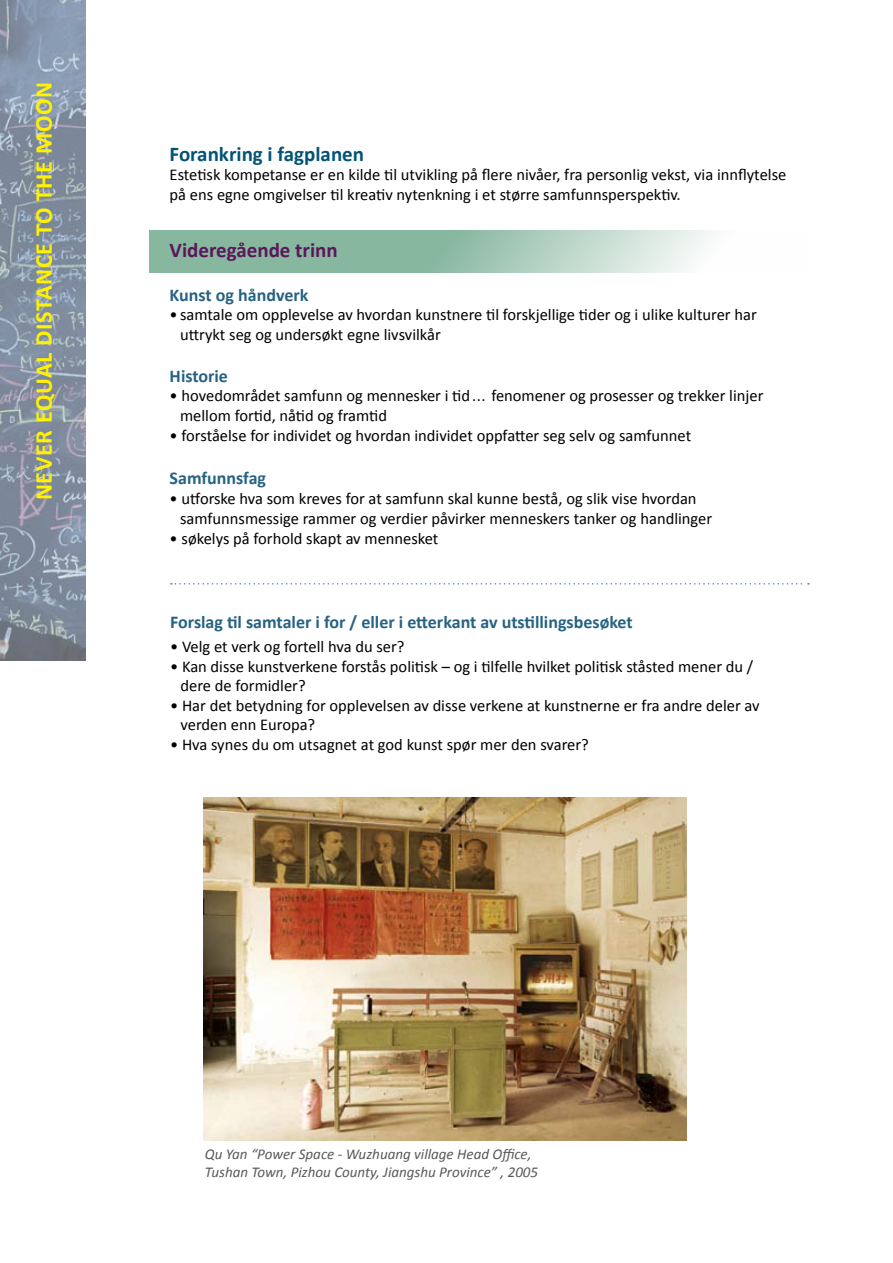
<style>
.page{position:relative;width:893px;height:1263px;background:#fff}
.page>*{position:absolute;margin:0;border:0;box-sizing:border-box;transform-origin:0 0}
.t1{font:700 24.3px "Calibri";letter-spacing:.025em;color:#fff200}
.t2{font:700 21px "Calibri";color:#005475}
.t3{font:700 21px "Calibri";color:#5d165b}
.t4{font:700 18px "Calibri";color:#266282}
.t5{font:16.5px/19.5px "Calibri";color:#000}
.t6{font:italic 15px/18px "Calibri";color:#58595b}
</style>
<div class="page">
<svg style="left:149px;top:231px;width:566px;height:42px;background:#a3c7b5"></svg>
<img style="left:0;top:0;width:85px;height:660px">
<svg style="left:171px;top:583px;width:638px;height:1px"></svg>
<img style="left:204px;top:798px;width:483px;height:342px">
<h1 class="t1" style="left:28px;top:500px;width:420px;rotate:-90deg">NEVER EQUAL DISTANCE TO THE MOON</h1>
<p class="t2" style="left:170px;top:140px;width:196px">Forankring i fagplanen</p>
<p class="t5" style="left:170px;top:165px;width:618px">Estetisk kompetanse er en kilde til utvikling på flere nivåer, fra personlig vekst, via innflytelse på ens egne omgivelser til kreativ nytenkning i et større samfunnsperspektiv.</p>
<p class="t3" style="left:170px;top:237px;width:170px">Videregående trinn</p>
<p class="t4" style="left:170px;top:283px;width:140px">Kunst og håndverk</p>
<p class="t5" style="left:180px;top:305px;width:578px;text-indent:-10px">• samtale om opplevelse av hvordan kunstnere til forskjellige tider og i ulike kulturer har uttrykt seg og undersøkt egne livsvilkår</p>
<p class="t4" style="left:170px;top:364px;width:60px">Historie</p>
<p class="t5" style="left:180px;top:386px;width:585px;text-indent:-10px">• hovedområdet samfunn og mennesker i tid ... fenomener og prosesser og trekker linjer mellom fortid, nåtid og framtid</p>
<p class="t5" style="left:170px;top:426px;width:523px">• forståelse for individet og hvordan individet oppfatter seg selv og samfunnet</p>
<p class="t4" style="left:170px;top:467px;width:98px">Samfunnsfag</p>
<p class="t5" style="left:180px;top:489px;width:534px;text-indent:-10px">• utforske hva som kreves for at samfunn skal kunne bestå, og slik vise hvordan samfunnsmessige rammer og verdier påvirker menneskers tanker og handlinger</p>
<p class="t5" style="left:170px;top:528px;width:270px">• søkelys på forhold skapt av mennesket</p>
<p class="t4" style="left:170px;top:611px;width:464px">Forslag til samtaler i for / eller i etterkant av utstillingsbesøket</p>
<p class="t5" style="left:170px;top:637px;width:236px">• Velg et verk og fortell hva du ser?</p>
<p class="t5" style="left:181px;top:657px;width:574px;text-indent:-10px">• Kan disse kunstverkene forstås politisk – og i tilfelle hvilket politisk ståsted mener du / dere de formidler?</p>
<p class="t5" style="left:181px;top:696px;width:580px;text-indent:-10px">• Har det betydning for opplevelsen av disse verkene at kunstnerne er fra andre deler av verden enn Europa?</p>
<p class="t5" style="left:170px;top:735px;width:420px">• Hva synes du om utsagnet at god kunst spør mer den svarer?</p>
<p class="t6" style="left:205px;top:1145px;width:335px">Qu Yan “Power Space - Wuzhuang village Head Office,<br>Tushan Town, Pizhou County, Jiangshu Province” , 2005</p>
</div>
